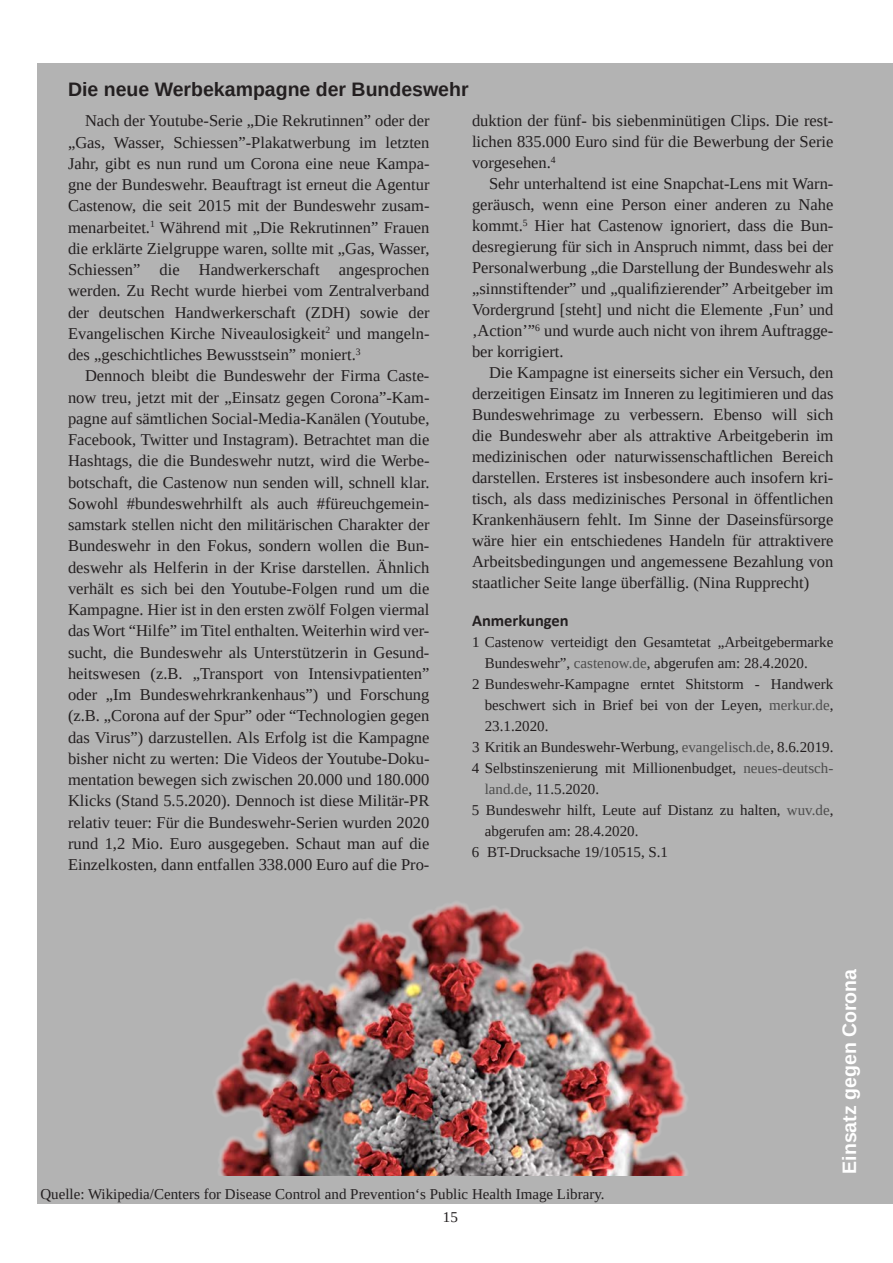
<style>
.page{position:relative;width:893px;height:1263px;background:#fff}
.page>*{position:absolute;margin:0;border:0;box-sizing:border-box;transform-origin:0 0}
.t1{font:700 19.5px "Liberation Sans";color:#231f20}
.t2{font:700 19.5px "Liberation Sans";color:#fff}
.t3{font:16.5px/21.3px "Liberation Serif";color:#231f20;text-align:justify}
.t4{font:700 16.5px "Calibri";color:#231f20}
.t5{font:15px "Liberation Serif";color:#231f20}
.s1{color:#4d4d4d}
</style>
<div class="page">
<div style="left:37px;top:63px;width:856px;height:1140px;background:#b3b3b3"></div>
<img style="left:214px;top:902px;width:474px;height:274px">
<p class="t1" style="left:68px;top:76px;width:402px">Die neue Werbekampagne der Bundeswehr</p>
<p class="t3" style="left:68px;top:110px;width:363px;text-indent:17px">Nach der Youtube-Serie „Die Rekrutinnen” oder der „Gas, Wasser, Schiessen”-Plakatwerbung im letzten Jahr, gibt es nun rund um Corona eine neue Kampa&shy;gne der Bundeswehr. Beauftragt ist erneut die Agentur Castenow, die seit 2015 mit der Bundeswehr zusam&shy;menarbeitet.<sup>1</sup> Während mit „Die Rekrutinnen” Frauen die erklärte Zielgruppe waren, sollte mit „Gas, Wasser, Schiessen” die Handwerkerschaft angesprochen werden. Zu Recht wurde hierbei vom Zentralverband der deutschen Handwerkerschaft (ZDH) sowie der Evangelischen Kirche Niveaulosigkeit<sup>2</sup> und mangeln&shy;des „geschichtliches Bewusstsein” moniert.<sup>3</sup></p>
<p class="t3" style="left:68px;top:365px;width:363px;text-indent:17px">Dennoch bleibt die Bundeswehr der Firma Caste&shy;now treu, jetzt mit der „Einsatz gegen Corona”-Kam&shy;pagne auf sämtlichen Social-Media-Kanälen (Youtube, Facebook, Twitter und Instagram). Betrachtet man die Hashtags, die die Bundeswehr nutzt, wird die Werbe&shy;botschaft, die Castenow nun senden will, schnell klar.<br>Sowohl #bundeswehrhilft als auch #füreuchgemein&shy;samstark stellen nicht den militärischen Charakter der Bundeswehr in den Fokus, sondern wollen die Bun&shy;deswehr als Helferin in der Krise darstellen. Ähnlich verhält es sich bei den Youtube-Folgen rund um die Kampagne. Hier ist in den ersten zwölf Folgen viermal das Wort “Hilfe” im Titel enthalten. Weiterhin wird ver&shy;sucht, die Bundeswehr als Unterstützerin in Gesund&shy;heitswesen (z.B. „Transport von Intensivpatienten” oder „Im Bundeswehrkrankenhaus”) und Forschung (z.B. „Corona auf der Spur” oder “Technologien gegen das Virus”) darzustellen. Als Erfolg ist die Kampagne bisher nicht zu werten: Die Videos der Youtube-Doku&shy;mentation bewegen sich zwischen 20.000 und 180.000<br>Klicks (Stand 5.5.2020). Dennoch ist diese Militär-PR relativ teuer: Für die Bundeswehr-Serien wurden 2020 rund 1,2 Mio. Euro ausgegeben. Schaut man auf die Einzelkosten, dann entfallen 338.000 Euro auf die Pro-</p>
<p class="t3" style="left:472px;top:110px;width:363px">duktion der fünf- bis siebenminütigen Clips. Die rest&shy;lichen 835.000 Euro sind für die Bewerbung der Serie vorgesehen.<sup>4</sup></p>
<p class="t3" style="left:472px;top:173px;width:363px;text-indent:17px">Sehr unterhaltend ist eine Snapchat-Lens mit Warn&shy;geräusch, wenn eine Person einer anderen zu Nahe kommt.<sup>5</sup> Hier hat Castenow ignoriert, dass die Bun&shy;desregierung für sich in Anspruch nimmt, dass bei der Personalwerbung „die Darstellung der Bundeswehr als „sinnstiftender” und „qualifizierender” Arbeitgeber im Vordergrund [steht] und nicht die Elemente ‚Fun’ und ‚Action’”<sup>6</sup> und wurde auch nicht von ihrem Auftragge&shy;ber korrigiert.</p>
<p class="t3" style="left:472px;top:362px;width:363px;text-indent:17px">Die Kampagne ist einerseits sicher ein Versuch, den derzeitigen Einsatz im Inneren zu legitimieren und das Bundeswehrimage zu verbessern. Ebenso will sich die Bundeswehr aber als attraktive Arbeitgeberin im medizinischen oder naturwissenschaftlichen Bereich darstellen. Ersteres ist insbesondere auch insofern kri&shy;tisch, als dass medizinisches Personal in öffentlichen Krankenhäusern fehlt. Im Sinne der Daseinsfürsorge wäre hier ein entschiedenes Handeln für attraktivere Arbeitsbedingungen und angemessene Bezahlung von staatlicher Seite lange überfällig. (Nina Rupprecht)</p>
<p class="t4" style="left:472px;top:610px;width:98px">Anmerkungen</p>
<p class="t5" style="left:472px;top:632px;width:363px">1 Castenow verteidigt den Gesamtetat „Arbeitgebermarke</p>
<p class="t5" style="left:485px;top:653px;width:325px">Bundeswehr”, <span class="s1">castenow.de</span>, abgerufen am: 28.4.2020.</p>
<p class="t5" style="left:472px;top:674px;width:363px">2 Bundeswehr-Kampagne erntet Shitstorm - Handwerk</p>
<p class="t5" style="left:485px;top:695px;width:350px">beschwert sich in Brief bei von der Leyen, <span class="s1">merkur.de</span>,</p>
<p class="t5" style="left:485px;top:716px;width:65px">23.1.2020.</p>
<p class="t5" style="left:472px;top:737px;width:363px">3 Kritik an Bundeswehr-Werbung, <span class="s1">evangelisch.de</span>, 8.6.2019.</p>
<p class="t5" style="left:472px;top:758px;width:363px">4 Selbstinszenierung mit Millionenbudget, <span class="s1">neues-deutsch-</span></p>
<p class="t5" style="left:485px;top:779px;width:116px"><span class="s1">land.de</span>, 11.5.2020.</p>
<p class="t5" style="left:472px;top:800px;width:363px">5 Bundeswehr hilft, Leute auf Distanz zu halten, <span class="s1">wuv.de</span>,</p>
<p class="t5" style="left:485px;top:821px;width:155px">abgerufen am: 28.4.2020.</p>
<p class="t5" style="left:472px;top:842px;width:198px">6 BT-Drucksache 19/10515, S.1</p>
<p class="t5" style="left:40px;top:1184px;width:566px">Quelle: Wikipedia/Centers for Disease Control and Prevention‘s Public Health Image Library.</p>
<p class="t5" style="left:443px;top:1207px;width:16px">15</p>
<p class="t2" style="left:836px;top:1174px;width:206px;rotate:-90deg">Einsatz gegen Corona</p>
</div>
